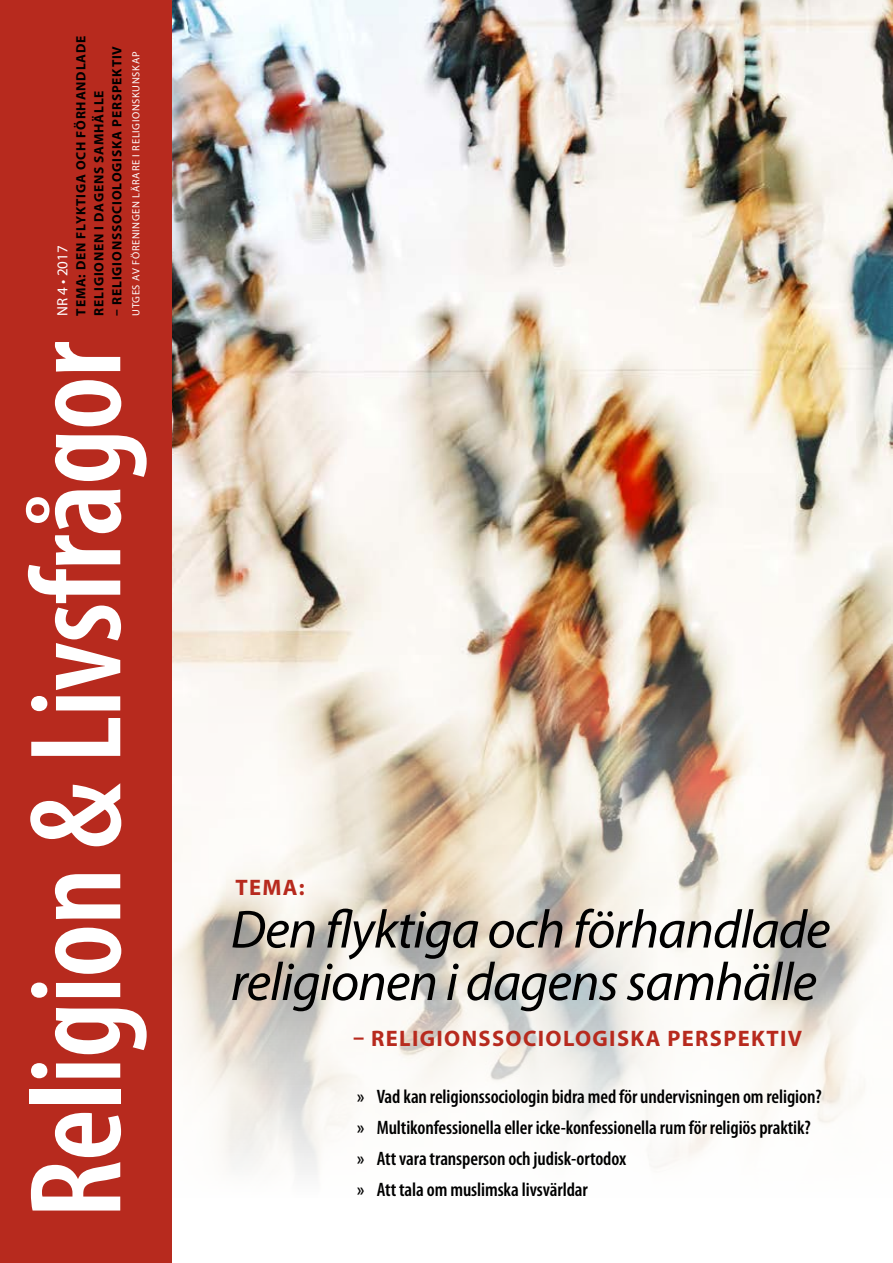
<style>
.page{position:relative;width:893px;height:1263px;background:#fff}
.page>*{position:absolute;margin:0;border:0;box-sizing:border-box;transform-origin:0 0}
.t1{font:600 condensed 132px "Myriad Pro";letter-spacing:-.01em;color:#fff}
.t2{font:italic 54px/52.5px "Myriad Pro";letter-spacing:-.02em;color:#000}
.t3{font:700 22.5px "Myriad Pro";letter-spacing:.06em;color:#b72a1e}
.t4{font:600 condensed 19.5px/31px "Myriad Pro";letter-spacing:-.005em;color:#000}
.t5{font:15px "Myriad Pro";color:#fff}
.t6{font:700 13.5px/18px "Myriad Pro";letter-spacing:.06em;color:#000}
.t7{font:10.5px "Myriad Pro";letter-spacing:.06em;color:#fff}
</style>
<div class="page">
<img style="left:171px;top:0;width:722px;height:568px">
<svg style="left:171px;top:568px;width:722px;height:695px"></svg>
<div style="left:0;top:0;width:171px;height:1263px;background:#b72a1e"></div>
<p class="t6" style="left:72px;top:316px;width:282px;rotate:-90deg">TEMA: DEN FLYKTIGA OCH FÖRHANDLADE<br>RELIGIONEN I DAGENS SAMHÄLLE</p>
<p class="t6" style="left:108px;top:316px;width:271px;rotate:-90deg">– RELIGIONSSOCIOLOGISKA PERSPEKTIV</p>
<p class="t7" style="left:130px;top:316px;width:265px;rotate:-90deg">UTGES AV FÖRENINGEN LÄRARE I RELIGIONSKUNSKAP</p>
<h1 class="t1" style="left:4px;top:1218px;width:878px;rotate:-90deg">Religion &amp; Livsfrågor</h1>
<p class="t5" style="left:53px;top:316px;width:72px;rotate:-90deg">NR 4 • 2017</p>
<p class="t3" style="left:235px;top:873px;width:71px">TEMA:</p>
<h2 class="t2" style="left:231px;top:902px;width:601px">Den flyktiga och förhandlade religionen i dagens samhälle</h2>
<p class="t3" style="left:353px;top:1024px;width:451px">– RELIGIONSSOCIOLOGISKA PERSPEKTIV</p>
<p class="t4" style="left:357px;top:1081px;width:466px">» Vad kan religionssociologin bidra med för undervisningen om religion? » Multikonfessionella eller icke-konfessionella rum för religiös praktik? » Att vara transperson och judisk-ortodox<br>» Att tala om muslimska livsvärldar</p>
</div>
